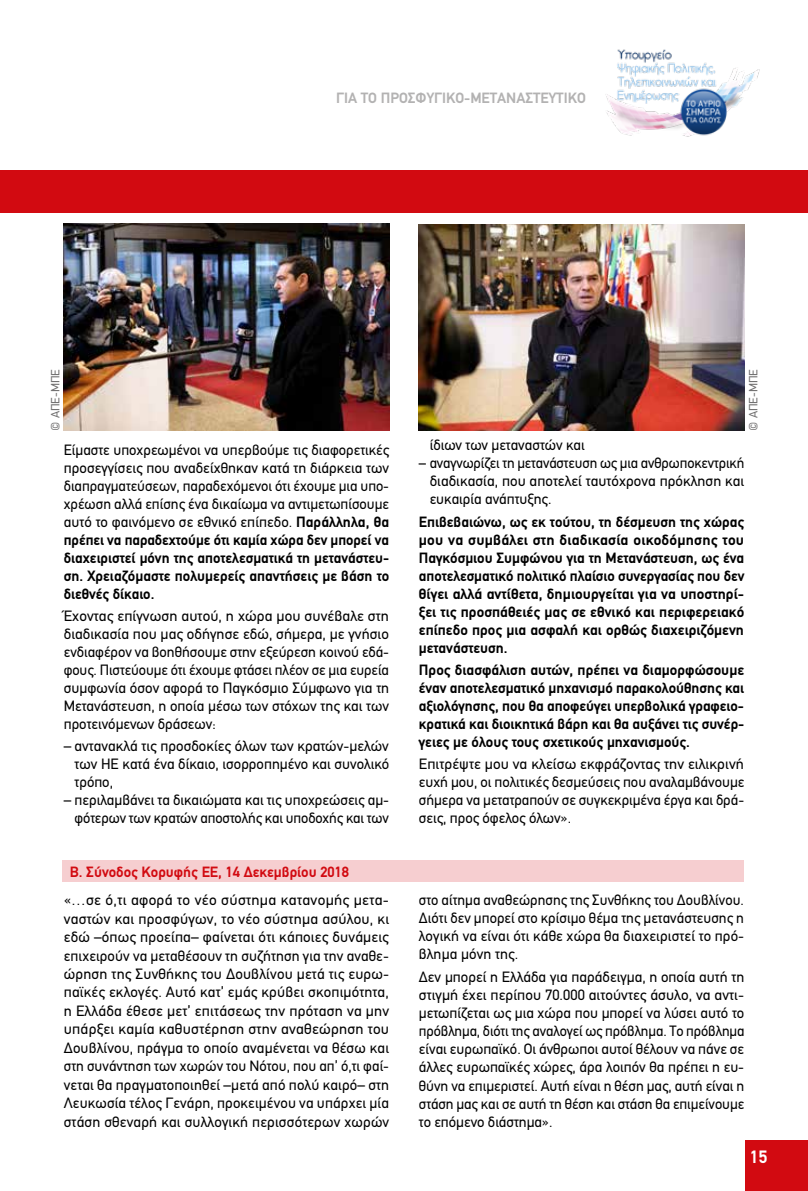
<style>
.page{position:relative;width:808px;height:1191px;background:#fff}
.page>*{position:absolute;margin:0;border:0;box-sizing:border-box;transform-origin:0 0}
.t1{font:700 18px "PF Din Text";color:#fff}
.t2{font:15px/18px "PF Din Text";color:#000;text-align:justify}
.t3{font:15px/18.5px "PF Din Text";color:#000;text-align:justify;scale:1.04 1}
.t4{font:700 15px/18px "PF Din Text";color:#000;text-align:justify}
.t5{font:700 15px "PF Din Text";color:#d20a11}
.t6{font:700 15px "PF Din Text";color:#b3b2b2}
.t7{font:12px "PF Din Text";color:#706f6f}
.s1{font-weight:700}
</style>
<div class="page">
<img style="left:605px;top:49px;width:155px;height:88px">
<div style="left:745px;top:1140px;width:63px;height:51px;background:#d20a11"></div>
<div style="left:0;top:170px;width:808px;height:43px;background:#d20a11"></div>
<img style="left:64px;top:224px;width:325px;height:206px">
<img style="left:419px;top:225px;width:325px;height:205px">
<div style="left:63px;top:860px;width:681px;height:22px;background:#f6ced0"></div>
<p class="t6" style="left:336px;top:89px;width:251px">ΓΙΑ ΤΟ ΠΡΟΣΦΥΓΙΚΟ-ΜΕΤΑΝΑΣΤΕΥΤΙΚΟ</p>
<p class="t7" style="left:48px;top:430px;width:63px;rotate:-90deg">© AΠΕ-ΜΠΕ</p>
<p class="t7" style="left:746px;top:430px;width:63px;rotate:-90deg">© AΠΕ-ΜΠΕ</p>
<p class="t2" style="left:64px;top:440px;width:327px">Είμαστε υποχρεωμένοι να υπερβούμε τις διαφορετικές προσεγγίσεις που αναδείχθηκαν κατά τη διάρκεια των διαπραγματεύσεων, παραδεχόμενοι ότι έχουμε μια υπο&shy;χρέωση αλλά επίσης ένα δικαίωμα να αντιμετωπίσουμε αυτό το φαινόμενο σε εθνικό επίπεδο. <span class="s1">Παράλληλα, θα πρέπει να παραδεχτούμε ότι καμία χώρα δεν μπορεί να διαχειριστεί μόνη της αποτελεσματικά τη μετανάστευ&shy;ση. Χρειαζόμαστε πολυμερείς απαντήσεις με βάση το διεθνές δίκαιο.</span></p>
<p class="t2" style="left:64px;top:607px;width:327px">Έχοντας επίγνωση αυτού, η χώρα μου συνέβαλε στη διαδικασία που μας οδήγησε εδώ, σήμερα, με γνήσιο ενδιαφέρον να βοηθήσουμε στην εξεύρεση κοινού εδά&shy;φους. Πιστεύουμε ότι έχουμε φτάσει πλέον σε μια ευρεία συμφωνία όσον αφορά το Παγκόσμιο Σύμφωνο για τη Μετανάστευση, η οποία μέσω των στόχων της και των προτεινόμενων δράσεων:</p>
<p class="t2" style="left:75px;top:737px;width:316px;text-indent:-11px">– αντανακλά τις προσδοκίες όλων των κρατών-μελών των ΗΕ κατά ένα δίκαιο, ισορροπημένο και συνολικό τρόπο,</p>
<p class="t2" style="left:64px;top:791px;width:327px;text-align:right">– περιλαμβάνει τα δικαιώματα και τις υποχρεώσεις αμ&shy;φότερων των κρατών αποστολής και υποδοχής και των</p>
<p class="t5" style="left:70px;top:863px;width:281px">B. Σύνοδος Κορυφής ΕΕ, 14 Δεκεμβρίου 2018</p>
<p class="t2" style="left:430px;top:436px;width:157px">ίδιων των μεταναστών και</p>
<p class="t2" style="left:430px;top:454px;width:316px;text-indent:-11px">– αναγνωρίζει τη μετανάστευση ως μια ανθρωποκεντρική διαδικασία, που αποτελεί ταυτόχρονα πρόκληση και ευκαιρία ανάπτυξης.</p>
<p class="t4" style="left:419px;top:512px;width:327px">Επιβεβαιώνω, ως εκ τούτου, τη δέσμευση της χώρας μου να συμβάλει στη διαδικασία οικοδόμησης του Παγκόσμιου Συμφώνου για τη Μετανάστευση, ως ένα αποτελεσματικό πολιτικό πλαίσιο συνεργασίας που δεν θίγει αλλά αντίθετα, δημιουργείται για να υποστηρί&shy;ξει τις προσπάθειές μας σε εθνικό και περιφερειακό επίπεδο προς μια ασφαλή και ορθώς διαχειριζόμενη μετανάστευση.</p>
<p class="t4" style="left:419px;top:661px;width:327px">Προς διασφάλιση αυτών, πρέπει να διαμορφώσουμε έναν αποτελεσματικό μηχανισμό παρακολούθησης και αξιολόγησης, που θα αποφεύγει υπερβολικά γραφειο&shy;κρατικά και διοικητικά βάρη και θα αυξάνει τις συνέρ&shy;γειες με όλους τους σχετικούς μηχανισμούς.</p>
<p class="t2" style="left:419px;top:755px;width:327px">Επιτρέψτε μου να κλείσω εκφράζοντας την ειλικρινή ευχή μου, οι πολιτικές δεσμεύσεις που αναλαμβάνουμε σήμερα να μετατραπούν σε συγκεκριμένα έργα και δρά&shy;σεις, προς όφελος όλων».</p>
<p class="t3" style="left:64px;top:890px;width:314px">«…σε ό,τι αφορά το νέο σύστημα κατανομής μετα&shy;ναστών και προσφύγων, το νέο σύστημα ασύλου, κι εδώ –όπως προείπα– φαίνεται ότι κάποιες δυνάμεις επιχειρούν να μεταθέσουν τη συζήτηση για την αναθε&shy;ώρηση της Συνθήκης του Δουβλίνου μετά τις ευρω&shy;παϊκές εκλογές. Αυτό κατ’ εμάς κρύβει σκοπιμότητα, η Ελλάδα έθεσε μετ’ επιτάσεως την πρόταση να μην υπάρξει καμία καθυστέρηση στην αναθεώρηση του Δουβλίνου, πράγμα το οποίο αναμένεται να θέσω και στη συνάντηση των χωρών του Νότου, που απ’ ό,τι φαί&shy;νεται θα πραγματοποιηθεί –μετά από πολύ καιρό– στη Λευκωσία τέλος Γενάρη, προκειμένου να υπάρχει μία στάση σθεναρή και συλλογική περισσότερων χωρών</p>
<p class="t2" style="left:419px;top:891px;width:327px">στο αίτημα αναθεώρησης της Συνθήκης του Δουβλίνου.<br>Διότι δεν μπορεί στο κρίσιμο θέμα της μετανάστευσης η λογική να είναι ότι κάθε χώρα θα διαχειριστεί το πρό&shy;βλημα μόνη της.</p>
<p class="t2" style="left:419px;top:967px;width:327px">Δεν μπορεί η Ελλάδα για παράδειγμα, η οποία αυτή τη στιγμή έχει περίπου 70.000 αιτούντες άσυλο, να αντι&shy;μετωπίζεται ως μια χώρα που μπορεί να λύσει αυτό το πρόβλημα, διότι της αναλογεί ως πρόβλημα. Το πρόβλημα είναι ευρωπαϊκό. Οι άνθρωποι αυτοί θέλουν να πάνε σε άλλες ευρωπαϊκές χώρες, άρα λοιπόν θα πρέπει η ευ&shy;θύνη να επιμεριστεί. Αυτή είναι η θέση μας, αυτή είναι η στάση μας και σε αυτή τη θέση και στάση θα επιμείνουμε το επόμενο διάστημα».</p>
<p class="t1" style="left:750px;top:1146px;width:19px">15</p>
</div>
